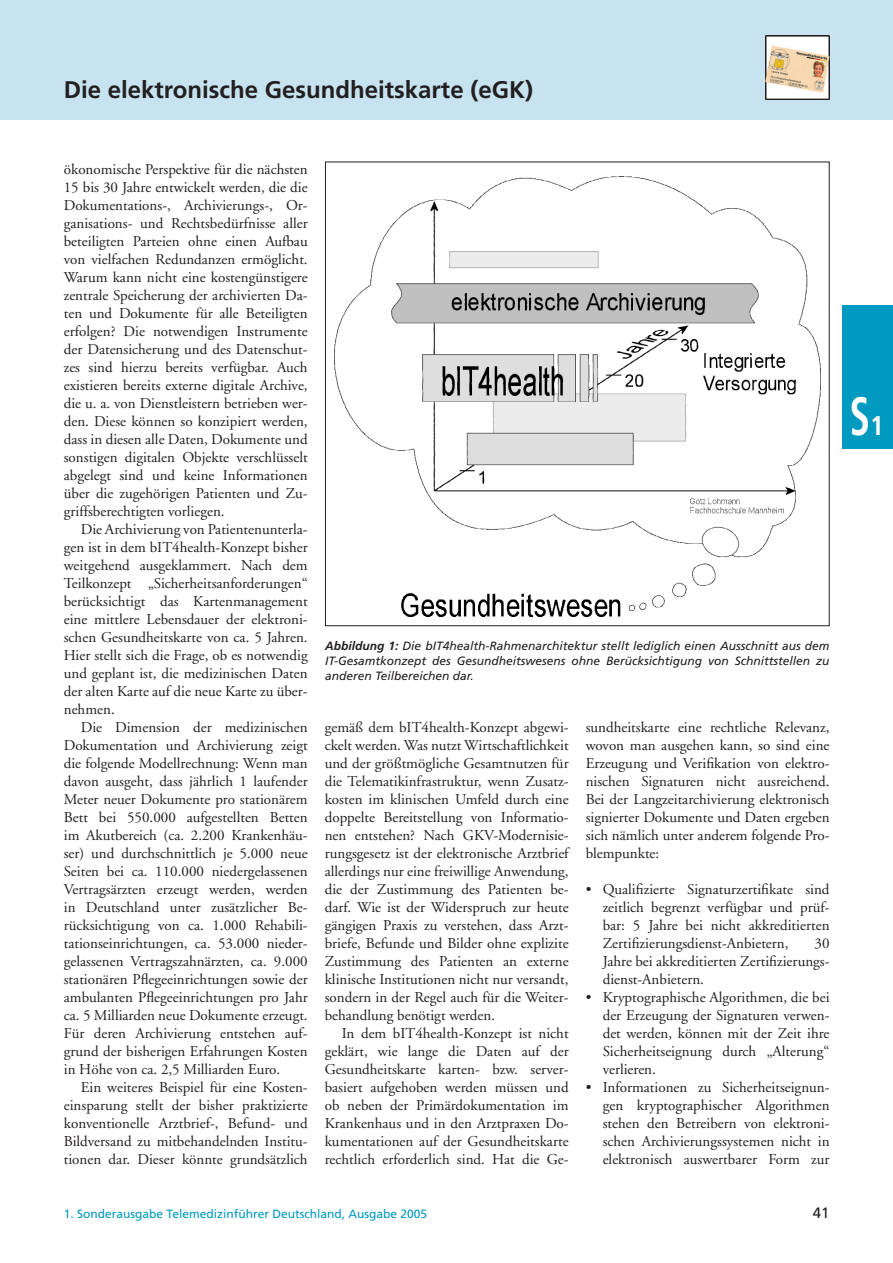
<style>
.page{position:relative;width:893px;height:1263px;background:#fff}
.page>*{position:absolute;margin:0;border:0;box-sizing:border-box;transform-origin:0 0}
.t1{font:700 condensed 54px "Frutiger";color:#fff;scale:.75 1}
.t2{font:700 24px "Frutiger";color:#231f20}
.t3{font:15px/18px "Adobe Garamond";color:#231f20;text-align:justify}
.t4{font:15px "Frutiger";color:#231f20}
.t5{font:italic 12px/15px "Frutiger";color:#231f20;text-align:justify}
.t6{font:12px "Frutiger";color:#0099c0}
.s1{font-weight:700}
.s2{font-size:27px}
</style>
<div class="page">
<div style="left:0;top:0;width:892px;height:119px;background:#c6e3ef"></div>
<div style="left:842px;top:305px;width:50px;height:143px;background:#0099c0"></div>
<img style="left:765px;top:35px;width:64px;height:65px">
<img style="left:334px;top:177px;width:486px;height:440px">
<h2 class="t2" style="left:64px;top:80px;width:470px">Die elektronische Gesundheitskarte (eGK)</h2>
<p class="t3" style="left:64px;top:161px;width:245px">ökonomische Perspektive für die nächsten 15 bis 30 Jahre entwickelt werden, die die Dokumentations-, Archivierungs-, Or&shy;ganisations- und Rechtsbedürfnisse aller beteiligten Parteien ohne einen Aufbau von vielfachen Redundanzen ermöglicht.<br>Warum kann nicht eine kostengünstigere zentrale Speicherung der archivierten Da&shy;ten und Dokumente für alle Beteiligten erfolgen? Die notwendigen Instrumente der Datensicherung und des Datenschut&shy;zes sind hierzu bereits verfügbar. Auch existieren bereits externe digitale Archive, die u. a. von Dienstleistern betrieben wer&shy;den. Diese können so konzipiert werden, dass in diesen alle Daten, Dokumente und sonstigen digitalen Objekte verschlüsselt abgelegt sind und keine Informationen über die zugehörigen Patienten und Zu&shy;griffsberechtigten vorliegen.</p>
<p class="t3" style="left:64px;top:521px;width:245px;text-indent:17px">Die Archivierung von Patientenunterla&shy;gen ist in dem bIT4health-Konzept bisher weitgehend ausgeklammert. Nach dem Teilkonzept „Sicherheitsanforderungen“ berücksichtigt das Kartenmanagement eine mittlere Lebensdauer der elektroni&shy;schen Gesundheitskarte von ca. 5 Jahren.<br>Hier stellt sich die Frage, ob es notwendig und geplant ist, die medizinischen Daten der alten Karte auf die neue Karte zu über&shy;nehmen.</p>
<p class="t3" style="left:64px;top:719px;width:245px;text-indent:17px">Die Dimension der medizinischen Dokumentation und Archivierung zeigt die folgende Modellrechnung: Wenn man davon ausgeht, dass jährlich 1 laufender Meter neuer Dokumente pro stationärem Bett bei 550.000 aufgestellten Betten im Akutbereich (ca. 2.200 Krankenhäu&shy;ser) und durchschnittlich je 5.000 neue Seiten bei ca. 110.000 niedergelassenen Vertragsärzten erzeugt werden, werden in Deutschland unter zusätzlicher Be&shy;rücksichtigung von ca. 1.000 Rehabili&shy;tationseinrichtungen, ca. 53.000 nieder&shy;gelassenen Vertragszahnärzten, ca. 9.000 stationären Pflegeeinrichtungen sowie der ambulanten Pflegeeinrichtungen pro Jahr ca. 5 Milliarden neue Dokumente erzeugt.<br>Für deren Archivierung entstehen auf&shy;grund der bisherigen Erfahrungen Kosten in Höhe von ca. 2,5 Milliarden Euro.</p>
<p class="t3" style="left:64px;top:1079px;width:245px;text-indent:17px">Ein weiteres Beispiel für eine Kosten&shy;einsparung stellt der bisher praktizierte konventionelle Arztbrief-, Befund- und Bildversand zu mitbehandelnden Institu&shy;tionen dar. Dieser könnte grundsätzlich</p>
<p class="t5" style="left:325px;top:639px;width:506px"><span class="s1">Abbildung 1:</span> Die bIT4health-Rahmenarchitektur stellt lediglich einen Ausschnitt aus dem IT-Gesamtkonzept des Gesundheitswesens ohne Berücksichtigung von Schnittstellen zu anderen Teilbereichen dar.</p>
<p class="t3" style="left:325px;top:719px;width:245px">gemäß dem bIT4health-Konzept abgewi&shy;ckelt werden. Was nutzt Wirtschaftlichkeit und der größtmögliche Gesamtnutzen für die Telematikinfrastruktur, wenn Zusatz&shy;kosten im klinischen Umfeld durch eine doppelte Bereitstellung von Informatio&shy;nen entstehen? Nach GKV-Modernisie&shy;rungsgesetz ist der elektronische Arztbrief allerdings nur eine freiwillige Anwendung, die der Zustimmung des Patienten be&shy;darf. Wie ist der Widerspruch zur heute gängigen Praxis zu verstehen, dass Arzt&shy;briefe, Befunde und Bilder ohne explizite Zustimmung des Patienten an externe klinische Institutionen nicht nur versandt, sondern in der Regel auch für die Weiter&shy;behandlung benötigt werden.</p>
<p class="t3" style="left:325px;top:1025px;width:245px;text-indent:17px">In dem bIT4health-Konzept ist nicht geklärt, wie lange die Daten auf der Gesundheitskarte karten- bzw. server&shy;basiert aufgehoben werden müssen und ob neben der Primärdokumentation im Krankenhaus und in den Arztpraxen Do&shy;kumentationen auf der Gesundheitskarte rechtlich erforderlich sind. Hat die Ge-</p>
<p class="t3" style="left:585px;top:719px;width:245px">sundheitskarte eine rechtliche Relevanz, wovon man ausgehen kann, so sind eine Erzeugung und Verifikation von elektro&shy;nischen Signaturen nicht ausreichend.<br>Bei der Langzeitarchivierung elektronisch signierter Dokumente und Daten ergeben sich nämlich unter anderem folgende Pro&shy;blempunkte:</p>
<p class="t3" style="left:602px;top:881px;width:228px;text-indent:-17px">• Qualifizierte Signaturzertifikate sind zeitlich begrenzt verfügbar und prüf&shy;bar: 5 Jahre bei nicht akkreditierten Zertifizierungsdienst-Anbietern,</p>
<p class="t3" style="left:602px;top:935px;width:228px;text-indent:212px">30<br>Jahre bei akkreditierten Zertifizierungs&shy;dienst-Anbietern.</p>
<p class="t3" style="left:602px;top:989px;width:228px;text-indent:-17px">• Kryptographische Algorithmen, die bei der Erzeugung der Signaturen verwen&shy;det werden, können mit der Zeit ihre Sicherheitseignung durch „Alterung“ verlieren.</p>
<p class="t3" style="left:602px;top:1079px;width:228px;text-indent:-17px">• Informationen zu Sicherheitseignun&shy;gen kryptographischer Algorithmen stehen den Betreibern von elektroni&shy;schen Archivierungssystemen nicht in elektronisch auswertbarer Form zur</p>
<p class="t6" style="left:64px;top:1209px;width:365px">1. Sonderausgabe Telemedizinführer Deutschland, Ausgabe 2005</p>
<p class="t4" style="left:812px;top:1206px;width:18px">41</p>
<h1 class="t1" style="left:849px;top:395px;width:47px">S<span class="s2">1</span></h1>
</div>
